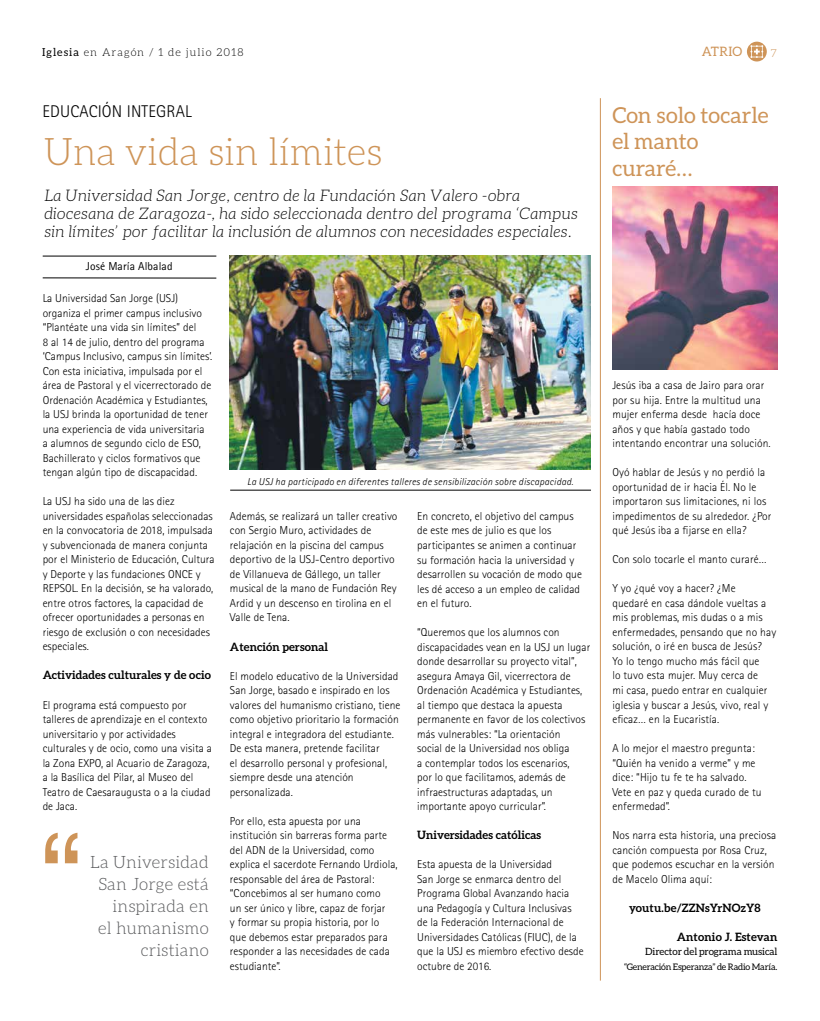
<style>
.page{position:relative;width:820px;height:1021px;background:#fff}
.page>*{position:absolute;margin:0;border:0;box-sizing:border-box;transform-origin:0 0}
.t1{font:120px "Helvetica";color:#ce9458}
.t2{font:300 38px "Aleo";color:#ce9458}
.t3{font:22px/26.4px "Aleo";color:#ce9458}
.t4{font:300 17px/22px "Aleo";letter-spacing:.01em;color:#58595b;text-align:right}
.t5{font:300 17px "Rotis Sans Serif";letter-spacing:.01em;color:#000}
.t6{font:italic 300 16px/18px "Aleo";letter-spacing:.025em;color:#000}
.t7{font:13px "Aleo";letter-spacing:.01em;color:#ce9458}
.t8{font:300 11.5px/14.5px "Rotis Sans Serif";letter-spacing:.005em;color:#000}
.t9{font:700 11.5px "Aleo";letter-spacing:.005em;color:#000}
.t10{font:11.5px "Rotis Sans Serif";letter-spacing:.01em;color:#000}
.t11{font:300 11px "Aleo";letter-spacing:.1em;color:#000}
.t12{font:300 11px "Aleo";color:#ce9458}
.t13{font:italic 300 10px "Rotis Sans Serif";letter-spacing:.025em;color:#000}
.t14{font:10px "Aleo";letter-spacing:-.01em;color:#000}
.t15{font:9px "Aleo";letter-spacing:-.02em;color:#000}
.s1{font-weight:400}
</style>
<div class="page">
<svg style="left:747px;top:42px;width:19px;height:19px"></svg>
<img style="left:612px;top:186px;width:165px;height:183px">
<hr style="left:600px;top:98px;width:1px;height:882px;background:#ce9458">
<hr style="left:43px;top:256px;width:173px;height:1px;background:#000">
<hr style="left:43px;top:277px;width:173px;height:1px;background:#000">
<img style="left:230px;top:255px;width:360px;height:215px">
<hr style="left:230px;top:490px;width:360px;height:1px;background:#000">
<p class="t11" style="left:42px;top:46px;width:203px"><span class="s1">Iglesia</span> en Aragón / 1 de julio 2018</p>
<p class="t7" style="left:701px;top:44px;width:42px">ATRIO</p>
<p class="t12" style="left:770px;top:47px;width:8px">7</p>
<h3 class="t5" style="left:42px;top:102px;width:150px">EDUCACIÓN INTEGRAL</h3>
<h2 class="t2" style="left:44px;top:131px;width:340px">Una vida sin límites</h2>
<h3 class="t6" style="left:44px;top:187px;width:534px">La Universidad San Jorge, centro de la Fundación San Valero -obra diocesana de Zaragoza-, ha sido seleccionada dentro del programa ‘Campus sin límites’ por facilitar la inclusión de alumnos con necesidades especiales.</h3>
<p class="t10" style="left:86px;top:260px;width:88px">José María Albalad</p>
<p class="t8" style="left:43px;top:291px;width:171px">La Universidad San Jorge (USJ) organiza el primer campus inclusivo “Plantéate una vida sin límites” del<br>8 al 14 de julio, dentro del programa ‘Campus Inclusivo, campus sin límites’.<br>Con esta iniciativa, impulsada por el área de Pastoral y el vicerrectorado de Ordenación Académica y Estudiantes, la USJ brinda la oportunidad de tener una experiencia de vida universitaria a alumnos de segundo ciclo de ESO, Bachillerato y ciclos formativos que tengan algún tipo de discapacidad.</p>
<p class="t8" style="left:43px;top:494px;width:173px">La USJ ha sido una de las diez universidades españolas seleccionadas en la convocatoria de 2018, impulsada y subvencionada de manera conjunta por el Ministerio de Educación, Cultura y Deporte y las fundaciones ONCE y REPSOL. En la decisión, se ha valorado, entre otros factores, la capacidad de ofrecer oportunidades a personas en riesgo de exclusión o con necesidades especiales.</p>
<p class="t9" style="left:43px;top:668px;width:170px">Actividades culturales y de ocio</p>
<p class="t8" style="left:43px;top:697px;width:171px">El programa está compuesto por talleres de aprendizaje en el contexto universitario y por actividades culturales y de ocio, como una visita a la Zona EXPO, al Acuario de Zaragoza, a la Basílica del Pilar, al Museo del<br>Teatro de Caesaraugusta o a la ciudad de Jaca.</p>
<h1 class="t1" style="left:41px;top:785px;width:41px">“</h1>
<h3 class="t4" style="left:90px;top:850px;width:120px">La Universidad<br>San Jorge está inspirada en<br>el humanismo cristiano</h3>
<p class="t13" style="left:247px;top:475px;width:327px">La USJ ha participado en diferentes talleres de sensibilización sobre discapacidad.</p>
<p class="t8" style="left:230px;top:509px;width:169px">Además, se realizará un taller creativo con Sergio Muro, actividades de relajación en la piscina del campus deportivo de la USJ-Centro deportivo de Villanueva de Gállego, un taller musical de la mano de Fundación Rey Ardid y un descenso en tirolina en el Valle de Tena.</p>
<p class="t9" style="left:230px;top:639px;width:100px">Atención personal</p>
<p class="t8" style="left:230px;top:668px;width:172px">El modelo educativo de la Universidad San Jorge, basado e inspirado en los valores del humanismo cristiano, tiene como objetivo prioritario la formación integral e integradora del estudiante.<br>De esta manera, pretende facilitar<br>el desarrollo personal y profesional, siempre desde una atención personalizada.</p>
<p class="t8" style="left:230px;top:813px;width:169px">Por ello, esta apuesta por una institución sin barreras forma parte del ADN de la Universidad, como explica el sacerdote Fernando Urdiola, responsable del área de Pastoral: “Concebimos al ser humano como<br>un ser único y libre, capaz de forjar<br>y formar su propia historia, por lo que debemos estar preparados para responder a las necesidades de cada estudiante”.</p>
<p class="t8" style="left:417px;top:509px;width:166px">En concreto, el objetivo del campus de este mes de julio es que los participantes se animen a continuar su formación hacia la universidad y desarrollen su vocación de modo que les dé acceso a un empleo de calidad en el futuro.</p>
<p class="t8" style="left:417px;top:625px;width:174px">“Queremos que los alumnos con discapacidades vean en la USJ un lugar donde desarrollar su proyecto vital”, asegura Amaya Gil, vicerrectora de Ordenación Académica y Estudiantes, al tiempo que destaca la apuesta permanente en favor de los colectivos más vulnerables: “La orientación<br>social de la Universidad nos obliga<br>a contemplar todos los escenarios,<br>por lo que facilitamos, además de infraestructuras adaptadas, un importante apoyo curricular”.</p>
<p class="t9" style="left:417px;top:828px;width:125px">Universidades católicas</p>
<p class="t8" style="left:417px;top:857px;width:168px">Esta apuesta de la Universidad<br>San Jorge se enmarca dentro del<br>Programa Global Avanzando hacia una Pedagogía y Cultura Inclusivas de la Federación Internacional de<br>Universidades Católicas (FIUC), de la que la USJ es miembro efectivo desde octubre de 2016.</p>
<h3 class="t3" style="left:612px;top:102px;width:158px">Con solo tocarle el manto curaré…</h3>
<p class="t8" style="left:612px;top:378px;width:160px">Jesús iba a casa de Jairo para orar por su hija. Entre la multitud una mujer enferma desde hacía doce años y que había gastado todo intentando encontrar una solución.</p>
<p class="t8" style="left:612px;top:465px;width:161px">Oyó hablar de Jesús y no perdió la oportunidad de ir hacia Él. No le importaron sus limitaciones, ni los impedimentos de su alrededor. ¿Por qué Jesús iba a fijarse en ella?</p>
<p class="t8" style="left:612px;top:552px;width:156px">Con solo tocarle el manto curaré…</p>
<p class="t8" style="left:612px;top:581px;width:165px">Y yo ¿qué voy a hacer? ¿Me<br>quedaré en casa dándole vueltas a mis problemas, mis dudas o a mis enfermedades, pensando que no hay solución, o iré en busca de Jesús?<br>Yo lo tengo mucho más fácil que<br>lo tuvo esta mujer. Muy cerca de<br>mi casa, puedo entrar en cualquier iglesia y buscar a Jesús, vivo, real y eficaz… en la Eucaristía.</p>
<p class="t8" style="left:612px;top:741px;width:151px">A lo mejor el maestro pregunta: “Quién ha venido a verme” y me dice: “Hijo tu fe te ha salvado.<br>Vete en paz y queda curado de tu enfermedad”.</p>
<p class="t8" style="left:612px;top:828px;width:165px">Nos narra esta historia, una preciosa canción compuesta por Rosa Cruz, que podemos escuchar en la versión de Macelo Olima aquí:</p>
<p class="t9" style="left:628px;top:900px;width:133px">youtu.be/ZZNsYrNOzY8</p>
<p class="t9" style="left:676px;top:929px;width:102px">Antonio J. Estevan</p>
<p class="t14" style="left:645px;top:945px;width:134px">Director del programa musical</p>
<p class="t15" style="left:623px;top:961px;width:155px">“Generación Esperanza” de Radio María.</p>
</div>
